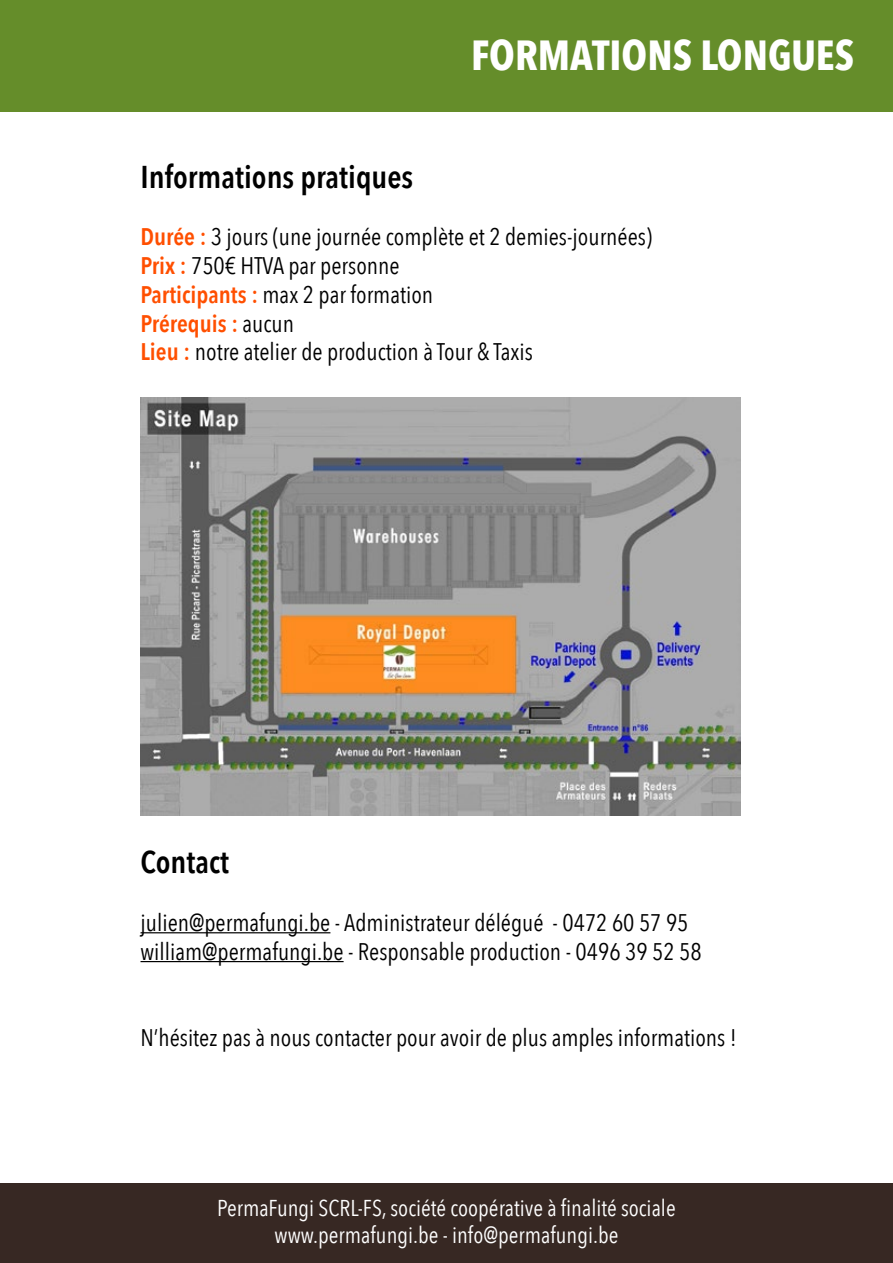
<style>
.page{position:relative;width:893px;height:1263px;background:#fff}
.page>*{position:absolute;margin:0;border:0;box-sizing:border-box;transform-origin:0 0}
.t1{font:700 42px "Avenir Next Condensed";color:#fff}
.t2{font:600 31.5px "Avenir Next Condensed";color:#000}
.t3{font:24px/28.8px "Avenir Next Condensed";color:#000}
.t4{font:22.95px/27.5px "Avenir Next Condensed";color:#fff;text-align:center}
.s1{font-weight:600;color:#ff4f00}
</style>
<div class="page">
<div style="left:0;top:1183px;width:893px;height:80px;background:#372823"></div>
<div style="left:0;top:0;width:893px;height:112px;background:#658d2a"></div>
<hr style="left:141px;top:932px;width:189px;height:1px;background:#000">
<hr style="left:141px;top:961px;width:203px;height:1px;background:#000">
<img style="left:141px;top:398px;width:599px;height:417px">
<h1 class="t1" style="left:471px;top:30px;width:384px">FORMATIONS LONGUES</h1>
<h2 class="t2" style="left:141px;top:149px;width:274px">Informations pratiques</h2>
<p class="t3" style="left:141px;top:221px;width:513px"><span class="s1">Durée :</span> 3 jours (une journée complète et 2 demies-journées)<br><span class="s1">Prix :</span> 750€ HTVA par personne<br><span class="s1">Participants :</span> max 2 par formation<br><span class="s1">Prérequis :</span> aucun<br><span class="s1">Lieu :</span> notre atelier de production à Tour &amp; Taxis</p>
<h2 class="t2" style="left:141px;top:835px;width:90px">Contact</h2>
<p class="t3" style="left:141px;top:907px;width:563px">julien@permafungi.be - Administrateur délégué - 0472 60 57 95 william@permafungi.be - Responsable production - 0496 39 52 58</p>
<p class="t3" style="left:141px;top:1022px;width:598px">N’hésitez pas à nous contacter pour avoir de plus amples informations !</p>
<p class="t4" style="left:217px;top:1193px;width:460px">PermaFungi SCRL-FS, société coopérative à finalité sociale www.permafungi.be - info@permafungi.be</p>
</div>
